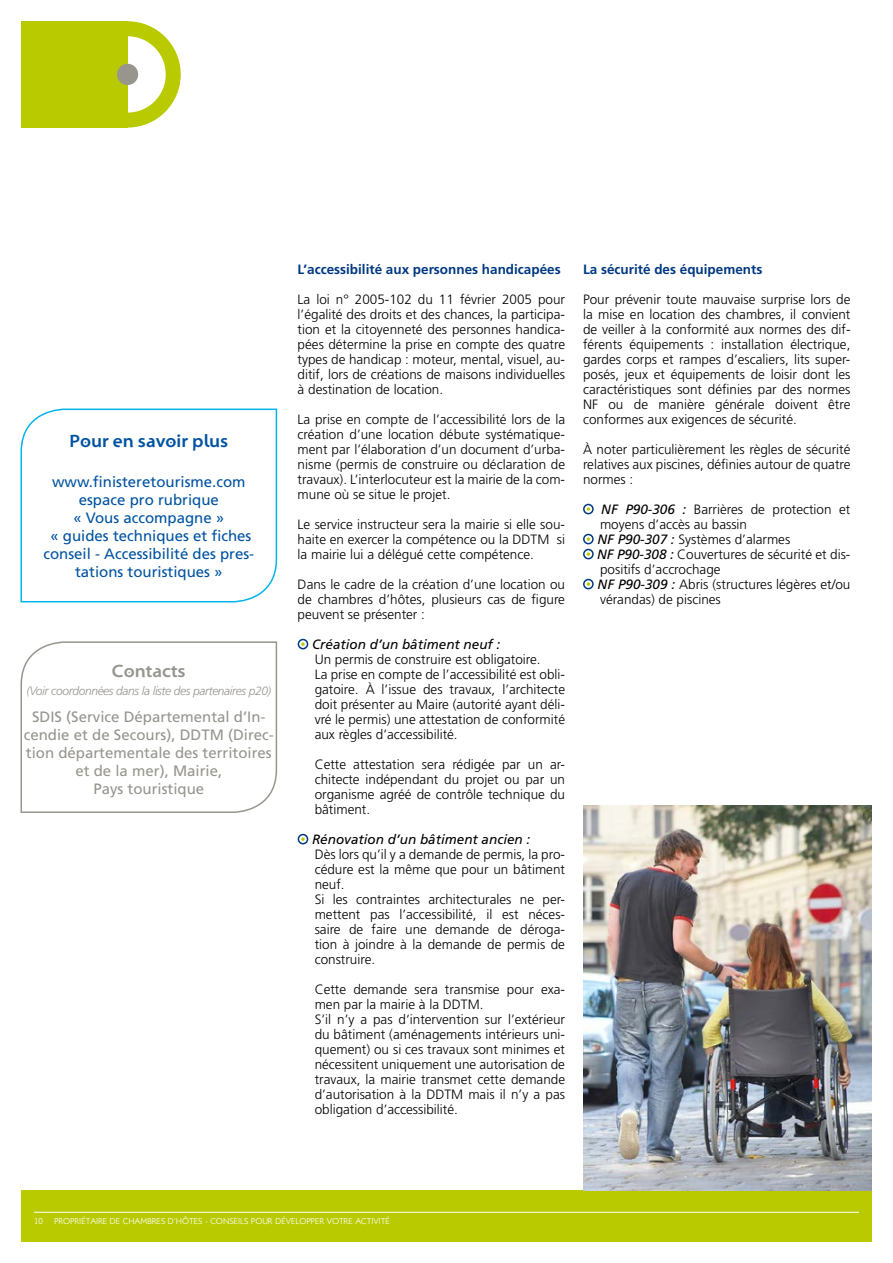
<style>
.page{position:relative;width:893px;height:1263px;background:#fff}
.page>*{position:absolute;margin:0;border:0;box-sizing:border-box;transform-origin:0 0}
.t1{font:700 18px "Santana";color:#0053a0}
.t2{font:700 18px "Santana";color:#97958e}
.t3{font:15px/18px "Frutiger LT Std";color:#0053a0;text-align:center}
.t4{font:15px/18px "Frutiger LT Std";color:#97958e;text-align:center}
.t5{font:300 13.5px/15px "Frutiger LT Std";color:#000;text-align:justify}
.t6{font:700 13.5px "Frutiger LT Std";color:#003882}
.t7{font:italic 13.5px "Frutiger LT Std";color:#000}
.t8{font:italic 300 12px "Frutiger LT Std";letter-spacing:-.03em;color:#97958e}
.t9{font:300 8.7px "Klill";color:#fff}
.s1{font-weight:400;font-style:italic}
</style>
<div class="page">
<div style="left:21px;top:1191px;width:851px;height:51px;background:#b9cb00"></div>
<hr style="left:34px;top:1212px;width:825px;height:1px;background:#fff">
<div style="left:21px;top:21px;width:107px;height:107px;background:#b9cb00"></div>
<div style="left:74px;top:21px;width:107px;height:107px;border:15px solid #b9cb00;border-radius:50%"></div>
<div style="left:117px;top:64px;width:21px;height:21px;background:#97958e;border-radius:50%"></div>
<div style="left:298px;top:639px;width:10px;height:10px;border:2px solid #003882;border-radius:50%"></div>
<svg style="left:301px;top:642px;width:4px;height:4px"></svg>
<div style="left:298px;top:834px;width:10px;height:10px;border:2px solid #003882;border-radius:50%"></div>
<svg style="left:301px;top:837px;width:4px;height:4px"></svg>
<div style="left:583px;top:504px;width:11px;height:10px;border:2px solid #003882;border-radius:50%"></div>
<svg style="left:587px;top:507px;width:3px;height:4px"></svg>
<div style="left:583px;top:534px;width:11px;height:10px;border:2px solid #003882;border-radius:50%"></div>
<svg style="left:587px;top:537px;width:3px;height:4px"></svg>
<div style="left:583px;top:549px;width:11px;height:10px;border:2px solid #003882;border-radius:50%"></div>
<svg style="left:587px;top:552px;width:3px;height:4px"></svg>
<div style="left:583px;top:579px;width:11px;height:10px;border:2px solid #003882;border-radius:50%"></div>
<svg style="left:587px;top:582px;width:3px;height:4px"></svg>
<svg style="left:20px;top:641px;width:258px;height:172px"></svg>
<svg style="left:20px;top:408px;width:258px;height:195px"></svg>
<img style="left:583px;top:806px;width:289px;height:385px">
<h1 class="t1" style="left:69px;top:431px;width:160px">Pour en savoir plus</h1>
<p class="t3" style="left:43px;top:473px;width:212px">www.finisteretourisme.com espace pro rubrique<br>« Vous accompagne »<br>« guides techniques et fiches conseil - Accessibilité des pres&shy;tations touristiques »</p>
<h1 class="t2" style="left:112px;top:660px;width:75px">Contacts</h1>
<p class="t8" style="left:27px;top:684px;width:246px">(Voir coordonnées dans la liste des partenaires p20)</p>
<p class="t4" style="left:24px;top:708px;width:252px">SDIS (Service Départemental d’In&shy;cendie et de Secours), DDTM (Direc&shy;tion départementale des territoires et de la mer), Mairie,<br>Pays touristique</p>
<p class="t6" style="left:298px;top:262px;width:265px">L’accessibilité aux personnes handicapées</p>
<p class="t5" style="left:298px;top:292px;width:269px">La loi n° 2005-102 du 11 février 2005 pour l’égalité des droits et des chances, la participa&shy;tion et la citoyenneté des personnes handica&shy;pées détermine la prise en compte des quatre types de handicap : moteur, mental, visuel, au&shy;ditif, lors de créations de maisons individuelles à destination de location.</p>
<p class="t5" style="left:298px;top:412px;width:269px">La prise en compte de l’accessibilité lors de la création d’une location débute systématique&shy;ment par l’élaboration d’un document d’urba&shy;nisme (permis de construire ou déclaration de travaux). L’interlocuteur est la mairie de la com&shy;mune où se situe le projet.</p>
<p class="t5" style="left:298px;top:517px;width:269px">Le service instructeur sera la mairie si elle sou&shy;haite en exercer la compétence ou la DDTM si la mairie lui a délégué cette compétence.</p>
<p class="t5" style="left:298px;top:577px;width:269px">Dans le cadre de la création d’une location ou de chambres d’hôtes, plusieurs cas de figure peuvent se présenter :</p>
<p class="t7" style="left:312px;top:637px;width:190px">Création d’un bâtiment neuf :</p>
<p class="t5" style="left:315px;top:652px;width:252px;text-align:left">Un permis de construire est obligatoire.<br>La prise en compte de l’accessibilité est obli&shy;gatoire. À l’issue des travaux, l’architecte doit présenter au Maire (autorité ayant déli&shy;vré le permis) une attestation de conformité aux règles d’accessibilité.</p>
<p class="t5" style="left:315px;top:757px;width:252px">Cette attestation sera rédigée par un ar&shy;chitecte indépendant du projet ou par un organisme agréé de contrôle technique du bâtiment.</p>
<p class="t7" style="left:312px;top:832px;width:220px">Rénovation d’un bâtiment ancien :</p>
<p class="t5" style="left:315px;top:847px;width:252px;text-align:left">Dès lors qu’il y a demande de permis, la pro&shy;cédure est la même que pour un bâtiment neuf.<br>Si les contraintes architecturales ne per&shy;mettent pas l’accessibilité, il est néces&shy;saire de faire une demande de déroga&shy;tion à joindre à la demande de permis de construire.</p>
<p class="t5" style="left:315px;top:982px;width:252px;text-align:left">Cette demande sera transmise pour exa&shy;men par la mairie à la DDTM.<br>S’il n’y a pas d‘intervention sur l’extérieur du bâtiment (aménagements intérieurs uni&shy;quement) ou si ces travaux sont minimes et nécessitent uniquement une autorisation de travaux, la mairie transmet cette demande d’autorisation à la DDTM mais il n’y a pas obligation d’accessibilité.</p>
<p class="t6" style="left:583px;top:262px;width:181px">La sécurité des équipements</p>
<p class="t5" style="left:583px;top:292px;width:269px">Pour prévenir toute mauvaise surprise lors de la mise en location des chambres, il convient de veiller à la conformité aux normes des dif&shy;férents équipements : installation électrique, gardes corps et rampes d’escaliers, lits super&shy;posés, jeux et équipements de loisir dont les caractéristiques sont définies par des normes NF ou de manière générale doivent être conformes aux exigences de sécurité.</p>
<p class="t5" style="left:583px;top:442px;width:269px">À noter particulièrement les règles de sécurité relatives aux piscines, définies autour de quatre normes :</p>
<p class="t5" style="left:597px;top:502px;width:255px;text-align:left;text-indent:4px"><span class="s1">NF P90-306 :</span> Barrières de protection et moyens d’accès au bassin<br><span class="s1">NF P90-307 :</span> Systèmes d’alarmes<br><span class="s1">NF P90-308 :</span> Couvertures de sécurité et dis&shy;positifs d’accrochage<br><span class="s1">NF P90-309 :</span> Abris (structures légères et/ou vérandas) de piscines</p>
<p class="t9" style="left:34px;top:1216px;width:11px">10</p>
<p class="t9" style="left:54px;top:1216px;width:337px">PROPRIÉTAIRE DE CHAMBRES D’HÔTES - CONSEILS POUR DÉVELOPPER VOTRE ACTIVITÉ</p>
</div>
